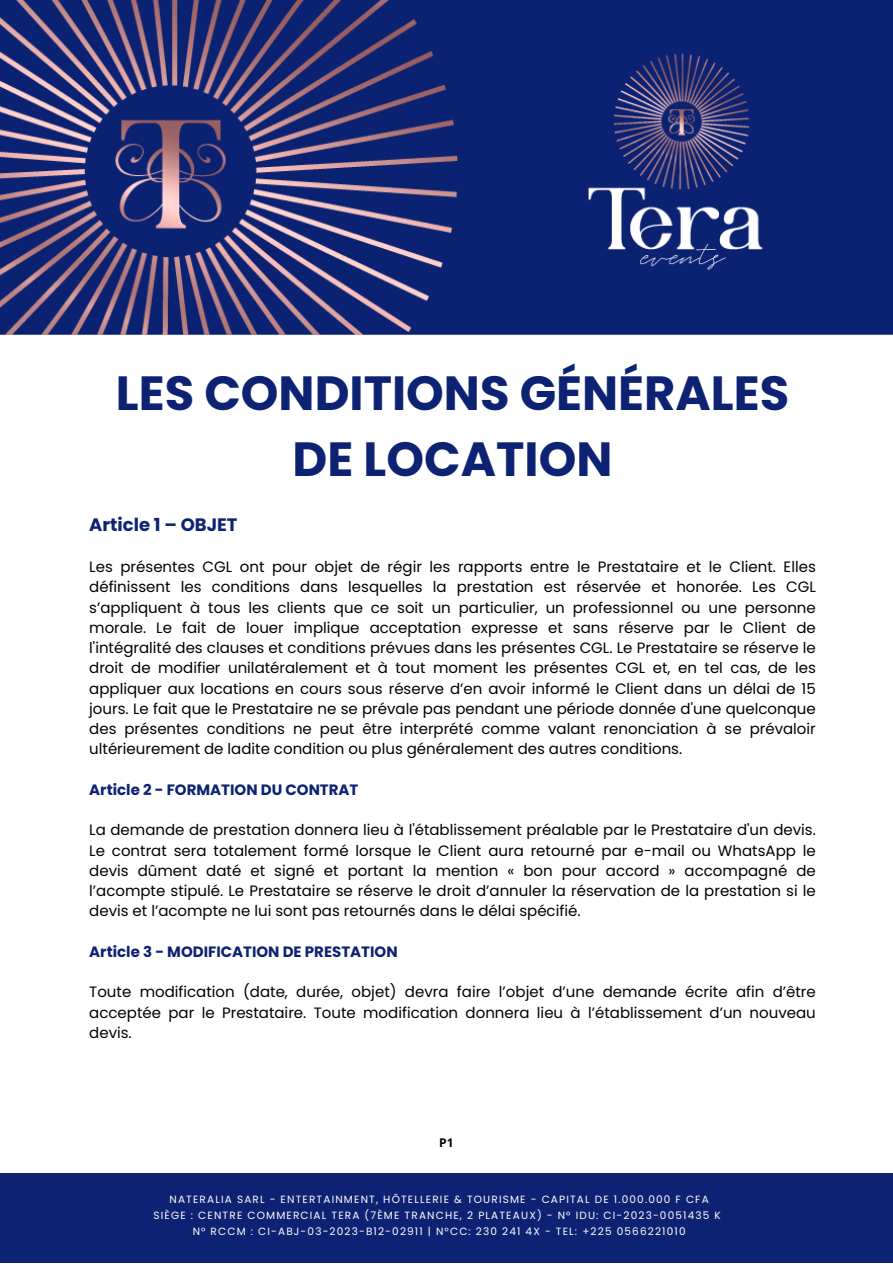
<style>
.page{position:relative;width:893px;height:1264px;background:#fff}
.page>*{position:absolute;margin:0;border:0;box-sizing:border-box;transform-origin:0 0}
.t1{font:700 48px/66.3px "Poppins";color:#0d2273;text-align:center}
.t2{font:700 18px "Poppins";color:#0d2273}
.t3{font:15px/20.2px "Poppins";color:#000;text-align:justify}
.t4{font:700 15px "Poppins";color:#0d2273}
.t5{font:700 12px "Open Sans";color:#000}
.t6{font:10.5px "Poppins";letter-spacing:.11em;color:#fff}
</style>
<div class="page">
<img style="left:0;top:0;width:892px;height:334px">
<div style="left:0;top:1173px;width:892px;height:89px;background:#0d2273"></div>
<p class="t1" style="left:116px;top:360px;width:674px">LES CONDITIONS GÉNÉRALES<br>DE LOCATION</p>
<p class="t2" style="left:89px;top:511px;width:150px">Article 1 – OBJET</p>
<p class="t3" style="left:89px;top:557px;width:728px">Les présentes CGL ont pour objet de régir les rapports entre le Prestataire et le Client. Elles définissent les conditions dans lesquelles la prestation est réservée et honorée. Les CGL s’appliquent à tous les clients que ce soit un particulier, un professionnel ou une personne morale. Le fait de louer implique acceptation expresse et sans réserve par le Client de l'intégralité des clauses et conditions prévues dans les présentes CGL. Le Prestataire se réserve le droit de modifier unilatéralement et à tout moment les présentes CGL et, en tel cas, de les appliquer aux locations en cours sous réserve d’en avoir informé le Client dans un délai de 15 jours. Le fait que le Prestataire ne se prévale pas pendant une période donnée d'une quelconque des présentes conditions ne peut être interprété comme valant renonciation à se prévaloir ultérieurement de ladite condition ou plus généralement des autres conditions.</p>
<p class="t4" style="left:89px;top:779px;width:271px">Article 2 - FORMATION DU CONTRAT</p>
<p class="t3" style="left:89px;top:820px;width:728px">La demande de prestation donnera lieu à l'établissement préalable par le Prestataire d'un devis.<br>Le contrat sera totalement formé lorsque le Client aura retourné par e-mail ou WhatsApp le devis dûment daté et signé et portant la mention « bon pour accord » accompagné de l’acompte stipulé. Le Prestataire se réserve le droit d’annuler la réservation de la prestation si le devis et l’acompte ne lui sont pas retournés dans le délai spécifié.</p>
<p class="t4" style="left:89px;top:941px;width:310px">Article 3 - MODIFICATION DE PRESTATION</p>
<p class="t3" style="left:89px;top:981px;width:728px">Toute modification (date, durée, objet) devra faire l’objet d’une demande écrite afin d’être acceptée par le Prestataire. Toute modification donnera lieu à l’établissement d’un nouveau devis.</p>
<p class="t5" style="left:439px;top:1133px;width:16px">P1</p>
<p class="t6" style="left:169px;top:1192px;width:540px">NATERALIA SARL - ENTERTAINMENT, HÔTELLERIE &amp; TOURISME - CAPITAL DE 1.000.000 F CFA</p>
<p class="t6" style="left:153px;top:1207px;width:568px">SIÈGE : CENTRE COMMERCIAL TERA (7ÈME TRANCHE, 2 PLATEAUX) - N° IDU: CI-2023-0051435 K</p>
<p class="t6" style="left:193px;top:1223px;width:494px">N° RCCM : CI-ABJ-03-2023-B12-02911 | N°CC: 230 241 4X - TEL: +225 0566221010</p>
</div>
